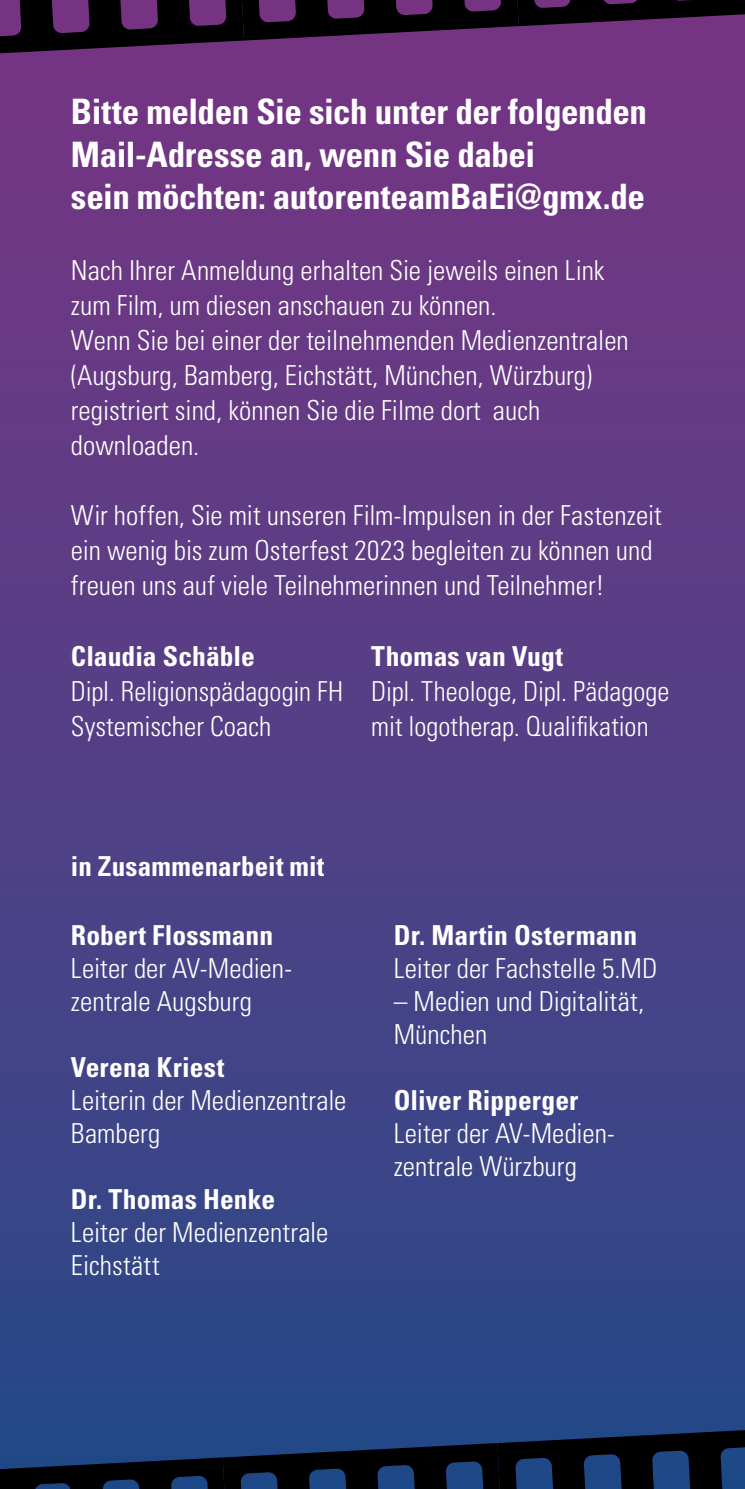
<style>
.page{position:relative;width:745px;height:1489px;background:#fff}
.page>*{position:absolute;margin:0;border:0;box-sizing:border-box;transform-origin:0 0}
.t1{font:700 condensed 35px/42.5px "Univers LT Std";letter-spacing:-.01em;color:#fff}
.t2{font:300 condensed 27.5px/35px "Univers LT Std";color:#fff}
.t3{font:700 condensed 27.5px "Univers LT Std";letter-spacing:.005em;color:#fff}
</style>
<div class="page">
<div style="left:0;top:0;width:744px;height:1488px;background:linear-gradient(to bottom,#7c3483,#284a88)"></div>
<svg style="left:0;top:0;width:744px;height:55px"></svg>
<svg style="left:0;top:1428px;width:744px;height:60px"></svg>
<p class="t1" style="left:71px;top:90px;width:577px">Bitte melden Sie sich unter der folgenden<br>Mail-Adresse an, wenn Sie dabei<br>sein möchten: autorenteamBaEi@gmx.de</p>
<p class="t2" style="left:71px;top:252px;width:559px">Nach Ihrer Anmeldung erhalten Sie jeweils einen Link zum Film, um diesen anschauen zu können.<br>Wenn Sie bei einer der teilnehmenden Medienzentralen (Augsburg, Bamberg, Eichstätt, München, Würzburg) registriert sind, können Sie die Filme dort auch downloaden.</p>
<p class="t2" style="left:71px;top:498px;width:592px">Wir hoffen, Sie mit unseren Film-Impulsen in der Fastenzeit ein wenig bis zum Osterfest 2023 begleiten zu können und freuen uns auf viele Teilnehmerinnen und Teilnehmer!</p>
<p class="t3" style="left:71px;top:639px;width:185px">Claudia Schäble</p>
<p class="t3" style="left:371px;top:639px;width:193px">Thomas van Vugt</p>
<p class="t2" style="left:71px;top:673px;width:599px">Dipl. Religionspädagogin FH Dipl. Theologe, Dipl. Pädagoge<br>Systemischer Coach</p>
<p class="t2" style="left:371px;top:708px;width:279px">mit logotherap. Qualifikation</p>
<p class="t3" style="left:71px;top:849px;width:255px">in Zusammenarbeit mit</p>
<p class="t3" style="left:71px;top:918px;width:204px">Robert Flossmann</p>
<p class="t2" style="left:71px;top:952px;width:220px;line-height:33px">Leiter der AV-Medien&shy;zentrale Augsburg</p>
<p class="t3" style="left:71px;top:1050px;width:155px">Verena Kriest</p>
<p class="t2" style="left:71px;top:1084px;width:277px;line-height:33px">Leiterin der Medienzentrale<br>Bamberg</p>
<p class="t3" style="left:71px;top:1182px;width:205px">Dr. Thomas Henke</p>
<p class="t2" style="left:71px;top:1216px;width:259px;line-height:33px">Leiter der Medienzentrale<br>Eichstätt</p>
<p class="t3" style="left:393px;top:918px;width:245px">Dr. Martin Ostermann</p>
<p class="t2" style="left:393px;top:951px;width:265px">Leiter der Fachstelle 5.MD</p>
<p class="t2" style="left:393px;top:985px;width:252px;line-height:33px">– Medien und Digitalität,<br>München</p>
<p class="t3" style="left:393px;top:1083px;width:186px">Oliver Ripperger</p>
<p class="t2" style="left:393px;top:1117px;width:220px;line-height:33px">Leiter der AV-Medien&shy;zentrale Würzburg</p>
</div>
